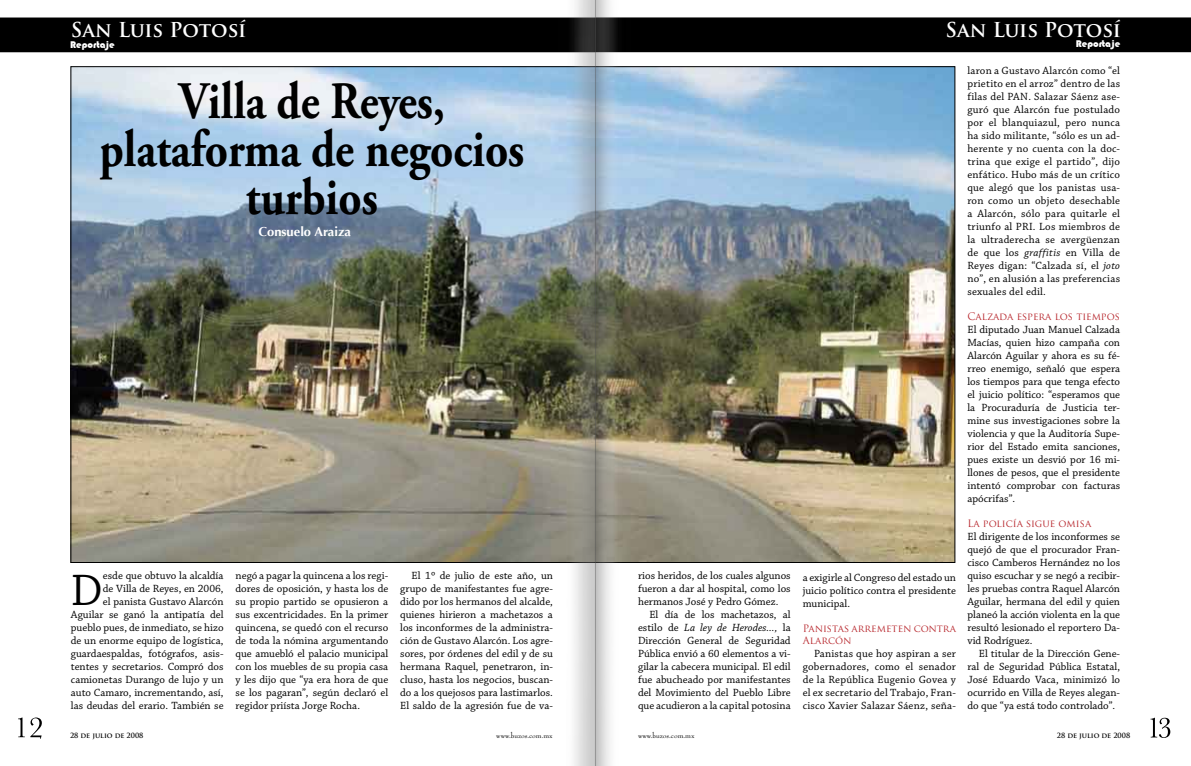
<style>
.page{position:relative;width:1191px;height:766px;background:#fff}
.page>*{position:absolute;margin:0;border:0;box-sizing:border-box;transform-origin:0 0}
.t1{font:700 52.5px/48px "Adobe Garamond Pro";color:#000;text-align:center;scale:.86 1}
.t2{font:46.4px "Chaparral Pro";color:#000}
.t3{font:700 20px "Trajan Pro";letter-spacing:-.005em;color:#fff}
.t4{font:700 13px "Optima";color:#fff}
.t5{font:11px/13px "Chaparral Pro";color:#000;text-align:justify}
.t6{font:10px/12px "Trajan Pro";color:#b8292f}
.t7{font:10px "Bauhaus 93";color:#fff}
.t8{font:8px "Bernhard Modern Std";color:#000}
.t9{font:700 7px "Trajan Pro";color:#000}
.s1{font-style:italic}
</style>
<div class="page">
<div style="left:0;top:17px;width:1191px;height:35px;background:#000"></div>
<svg style="left:18px;top:717px;width:24px;height:21px"></svg>
<svg style="left:1150px;top:717px;width:20px;height:20px"></svg>
<img style="left:72px;top:68px;width:881px;height:493px">
<img style="left:559px;top:0;width:72px;height:765px">
<h3 class="t3" style="left:71px;top:17px;width:177px">San Luis Potosí</h3>
<h3 class="t3" style="left:945px;top:17px;width:177px">San Luis Potosí</h3>
<p class="t7" style="left:70px;top:38px;width:46px">Reportaje</p>
<h1 class="t1" style="left:99px;top:78px;width:495px">Villa de Reyes, plataforma de negocios turbios</h1>
<p class="t4" style="left:258px;top:224px;width:94px">Consuelo Araiza</p>
<p class="t5" style="left:638px;top:569px;width:154px">rios heridos, de los cuales algunos fueron a dar al hospital, como los hermanos José y Pedro Gómez.</p>
<p class="t5" style="left:638px;top:608px;width:154px;text-indent:11px">El día de los machetazos, al estilo de <span class="s1">La ley de Herodes...,</span> la Dirección General de Seguridad Pública envió a 60 elementos a vi&shy;gilar la cabecera municipal. El edil fue abucheado por manifestantes del Movimiento del Pueblo Libre que acudieron a la capital potosina</p>
<p class="t5" style="left:71px;top:569px;width:154px;text-align:right">esde que obtuvo la alcaldía<br>de Villa de Reyes, en 2006,<br>el panista Gustavo Alarcón<br>Aguilar se ganó la antipatía del pueblo pues, de inmediato, se hizo de un enorme equipo de logística, guardaespaldas, fotógrafos, asis&shy;tentes y secretarios. Compró dos camionetas Durango de lujo y un auto Camaro, incrementando, así, las deudas del erario. También se</p>
<p class="t5" style="left:235px;top:569px;width:154px">negó a pagar la quincena a los regi&shy;dores de oposición, y hasta los de su propio partido se opusieron a sus excentricidades. En la primer quincena, se quedó con el recurso de toda la nómina argumentando que amuebló el palacio municipal con los muebles de su propia casa y les dijo que “ya era hora de que se los pagaran”, según declaró el regidor priísta Jorge Rocha.</p>
<p class="t5" style="left:400px;top:569px;width:154px;text-indent:11px">El 1º de julio de este año, un grupo de manifestantes fue agre&shy;dido por los hermanos del alcalde, quienes hirieron a machetazos a los inconformes de la administra&shy;ción de Gustavo Alarcón. Los agre&shy;sores, por órdenes del edil y de su hermana Raquel, penetraron, in&shy;cluso, hasta los negocios, buscan&shy;do a los quejosos para lastimarlos.<br>El saldo de la agresión fue de va-</p>
<p class="t5" style="left:802px;top:571px;width:155px">a exigirle al Congreso del estado un juicio político contra el presidente municipal.</p>
<h2 class="t2" style="left:71px;top:564px;width:34px">D</h2>
<p class="t6" style="left:802px;top:622px;width:155px">Panistas arremeten contra<br>Alarcón</p>
<p class="t5" style="left:802px;top:647px;width:155px;text-indent:11px">Panistas que hoy aspiran a ser gobernadores, como el senador de la República Eugenio Govea y el ex secretario del Trabajo, Fran&shy;cisco Xavier Salazar Sáenz, seña-</p>
<p class="t7" style="left:1075px;top:38px;width:46px">Reportaje</p>
<p class="t5" style="left:967px;top:64px;width:154px">laron a Gustavo Alarcón como “el prietito en el arroz” dentro de las filas del PAN. Salazar Sáenz ase&shy;guró que Alarcón fue postulado por el blanquiazul, pero nunca ha sido militante, “sólo es un ad&shy;herente y no cuenta con la doc&shy;trina que exige el partido”, dijo enfático. Hubo más de un crítico que alegó que los panistas usa&shy;ron como un objeto desechable a Alarcón, sólo para quitarle el triunfo al PRI. Los miembros de la ultraderecha se avergüenzan de que los <span class="s1">graffitis</span> en Villa de Reyes digan: “Calzada sí, el <span class="s1">joto </span>no”, en alusión a las preferencias sexuales del edil.</p>
<p class="t6" style="left:967px;top:310px;width:154px">Calzada espera los tiempos</p>
<p class="t5" style="left:967px;top:323px;width:154px">El diputado Juan Manuel Calzada Macías, quien hizo campaña con Alarcón Aguilar y ahora es su fé&shy;rreo enemigo, señaló que espera los tiempos para que tenga efecto el juicio político: “esperamos que la Procuraduría de Justicia ter&shy;mine sus investigaciones sobre la violencia y que la Auditoría Supe&shy;rior del Estado emita sanciones, pues existe un desvió por 16 mi&shy;llones de pesos, que el presidente intentó comprobar con facturas apócrifas”.</p>
<p class="t6" style="left:967px;top:517px;width:125px">La policía sigue omisa</p>
<p class="t5" style="left:967px;top:530px;width:154px">El dirigente de los inconformes se quejó de que el procurador Fran&shy;cisco Camberos Hernández no los quiso escuchar y se negó a recibir&shy;les pruebas contra Raquel Alarcón Aguilar, hermana del edil y quien planeó la acción violenta en la que resultó lesionado el reportero Da&shy;vid Rodríguez.</p>
<p class="t5" style="left:967px;top:647px;width:154px;text-indent:11px">El titular de la Dirección Gene&shy;ral de Seguridad Pública Estatal, José Eduardo Vaca, minimizó lo ocurrido en Villa de Reyes alegan&shy;do que “ya está todo controlado”.</p>
<p class="t9" style="left:70px;top:730px;width:75px">28 de julio de 2008</p>
<p class="t8" style="left:496px;top:730px;width:58px">www.buzos.com.mx</p>
<p class="t8" style="left:638px;top:730px;width:58px">www.buzos.com.mx</p>
<p class="t9" style="left:1056px;top:730px;width:75px">28 de julio de 2008</p>
</div>
